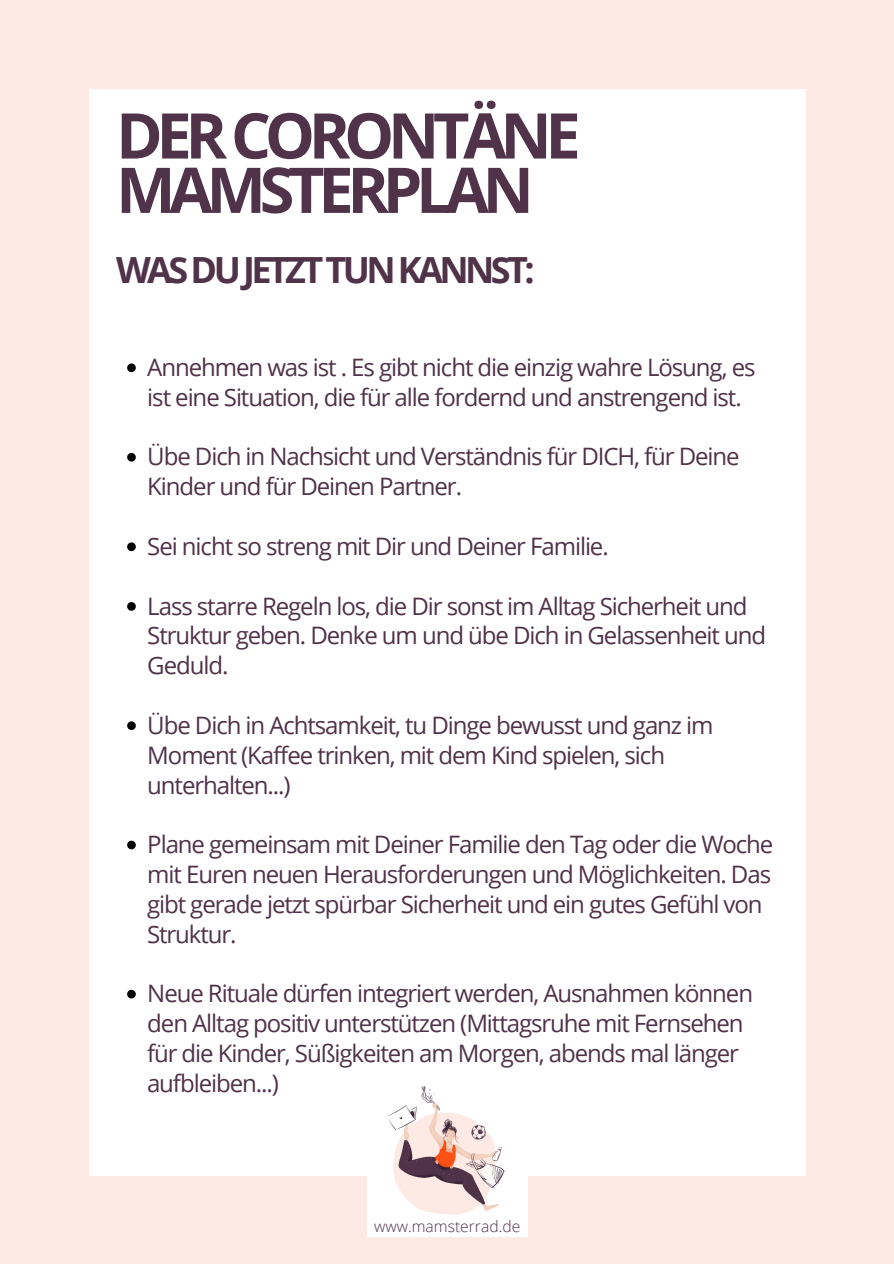
<style>
.page{position:relative;width:894px;height:1264px;background:#fff}
.page>*{position:absolute;margin:0;border:0;box-sizing:border-box;transform-origin:0 0}
.t1{font:700 63px/54.3px "Open Sans";letter-spacing:-.1em;color:#503249}
.t2{font:700 36px "Open Sans";letter-spacing:-.1em;color:#503249}
.t3{font:24px/29.8px "Open Sans";letter-spacing:-.045em;color:#503249}
.t4{font:300 15.6px "Open Sans";color:#503249}
</style>
<div class="page">
<div style="left:0;top:0;width:893px;height:1263px;background:#fdeae4"></div>
<div style="left:89px;top:89px;width:717px;height:1087px;background:#fff"></div>
<svg style="left:127px;top:363px;width:9px;height:9px"></svg>
<svg style="left:127px;top:453px;width:9px;height:8px"></svg>
<svg style="left:127px;top:542px;width:9px;height:9px"></svg>
<svg style="left:127px;top:602px;width:9px;height:8px"></svg>
<svg style="left:127px;top:721px;width:9px;height:9px"></svg>
<svg style="left:127px;top:840px;width:9px;height:9px"></svg>
<svg style="left:127px;top:989px;width:9px;height:9px"></svg>
<img style="left:367px;top:1085px;width:160px;height:151px">
<h1 class="t1" style="left:116px;top:107px;width:466px">DER CORONTÄNE<br>MAMSTERPLAN</h1>
<h2 class="t2" style="left:116px;top:244px;width:420px">WAS DU JETZT TUN KANNST:</h2>
<p class="t3" style="left:147px;top:352px;width:609px">Annehmen was ist . Es gibt nicht die einzig wahre Lösung, es ist eine Situation, die für alle fordernd und anstrengend ist.</p>
<p class="t3" style="left:147px;top:441px;width:593px">Übe Dich in Nachsicht und Verständnis für DICH, für Deine<br>Kinder und für Deinen Partner.</p>
<p class="t3" style="left:147px;top:530px;width:463px">Sei nicht so streng mit Dir und Deiner Familie.</p>
<p class="t3" style="left:147px;top:590px;width:620px">Lass starre Regeln los, die Dir sonst im Alltag Sicherheit und<br>Struktur geben. Denke um und übe Dich in Gelassenheit und<br>Geduld.</p>
<p class="t3" style="left:147px;top:709px;width:567px">Übe Dich in Achtsamkeit, tu Dinge bewusst und ganz im<br>Moment (Kaffee trinken, mit dem Kind spielen, sich unterhalten...)</p>
<p class="t3" style="left:147px;top:829px;width:627px">Plane gemeinsam mit Deiner Familie den Tag oder die Woche mit Euren neuen Herausforderungen und Möglichkeiten. Das</p>
<p class="t3" style="left:147px;top:888px;width:617px">gibt gerade jetzt spürbar Sicherheit und ein gutes Gefühl von<br>Struktur.</p>
<p class="t3" style="left:147px;top:978px;width:607px">Neue Rituale dürfen integriert werden, Ausnahmen können den Alltag positiv unterstützen (Mittagsruhe mit Fernsehen</p>
<p class="t3" style="left:147px;top:1037px;width:593px">für die Kinder, Süßigkeiten am Morgen, abends mal länger aufbleiben...)</p>
<p class="t4" style="left:374px;top:1215px;width:148px">www.mamsterrad.de</p>
</div>
